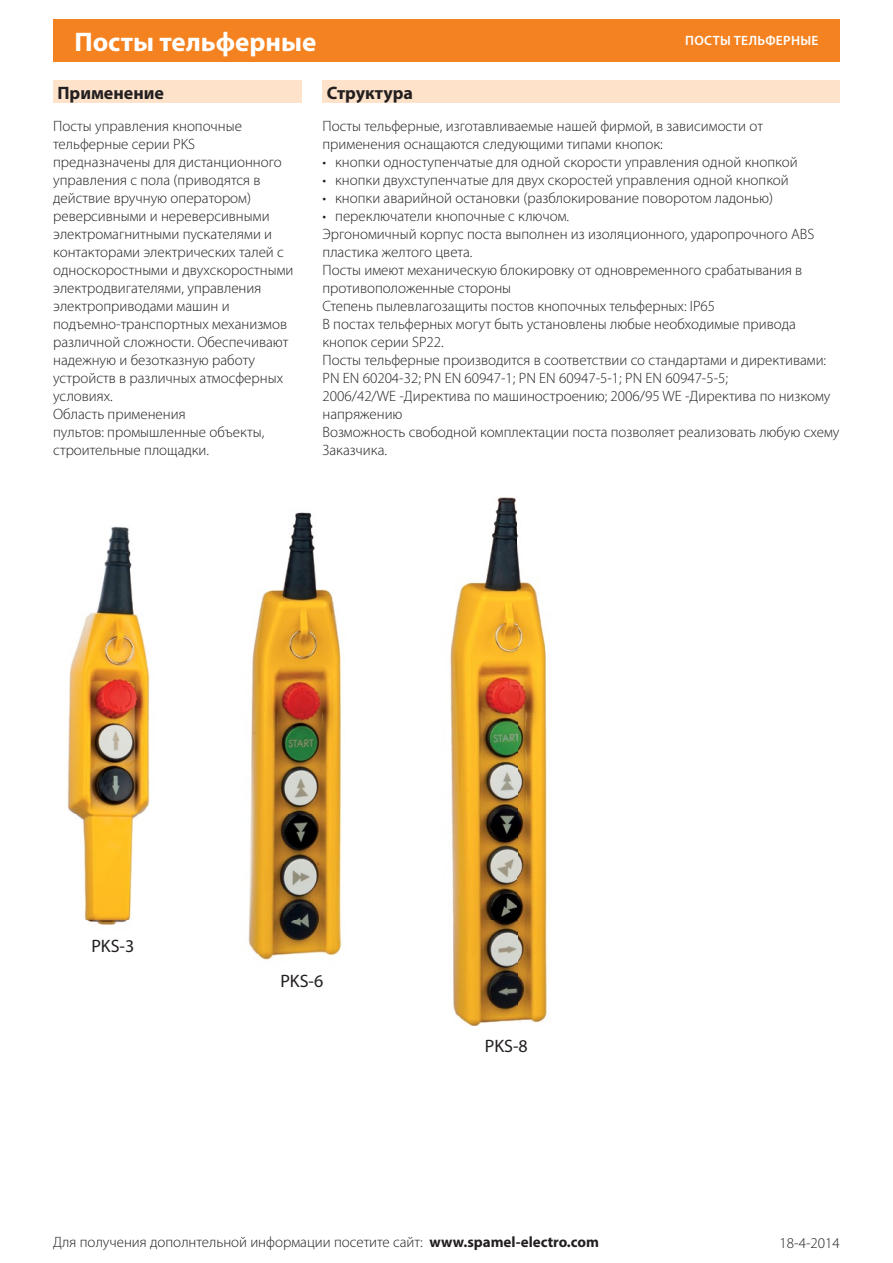
<style>
.page{position:relative;width:893px;height:1263px;background:#fff}
.page>*{position:absolute;margin:0;border:0;box-sizing:border-box;transform-origin:0 0}
.t1{font:700 27px "Myriad Pro";color:#fff}
.Naglowek_opisu{font:700 18px "Myriad Pro";color:#231f20}
.Zdjecie_produktu{font:18px "Myriad Pro";color:#231f20}
.do_lewej_10{font:300 15px/18px "Myriad Pro";color:#231f20}
.punkty_do_lewej_10{font:300 15px "Myriad Pro";color:#231f20}
.t2{font:600 13.5px "Myriad Pro";letter-spacing:.02em;color:#fff}
.s1{font-weight:700}
</style>
<div class="page">
<div style="left:53px;top:19px;width:787px;height:43px;background:#f58220"></div>
<div style="left:322px;top:81px;width:518px;height:22px;background:#fee2c9"></div>
<div style="left:53px;top:81px;width:248px;height:22px;background:#fee2c9"></div>
<img style="left:67px;top:497px;width:481px;height:529px">
<h1 class="t1" style="left:74px;top:24px;width:244px">Посты тельферные</h1>
<p class="t2" style="left:685px;top:32px;width:135px">ПОСТЫ ТЕЛЬФЕРНЫЕ</p>
<p class="Naglowek_opisu" style="left:57px;top:81px;width:108px">Применение</p>
<p class="do_lewej_10" style="left:53px;top:117px;width:242px">Посты управления кнопочные тельферные серии PKS предназначены для дистанционного управления с пола (приводятся в действие вручную оператором) реверсивными и нереверсивными электромагнитными пускателями и контакторами электрических талей с односкоростными и двухскоростными электродвигателями, управления электроприводами машин и подъемно-транспортных механизмов различной сложности. Обеспечивают надежную и безотказную работу устройств в различных атмосферных условиях.</p>
<p class="do_lewej_10" style="left:53px;top:405px;width:213px">Область применения<br>пультов: промышленные объекты, строительные площадки.</p>
<p class="Naglowek_opisu" style="left:327px;top:81px;width:88px">Структура</p>
<p class="do_lewej_10" style="left:322px;top:117px;width:442px">Посты тельферные, изготавливаемые нашей фирмой, в зависимости от применения оснащаются следующими типами кнопок:</p>
<p class="punkty_do_lewej_10" style="left:322px;top:154px;width:477px">• кнопки одноступенчатые для одной скорости управления одной кнопкой</p>
<p class="punkty_do_lewej_10" style="left:322px;top:172px;width:468px">• кнопки двухступенчатые для двух скоростей управления одной кнопкой</p>
<p class="punkty_do_lewej_10" style="left:322px;top:190px;width:452px">• кнопки аварийной остановки (разблокирование поворотом ладонью)</p>
<p class="punkty_do_lewej_10" style="left:322px;top:208px;width:248px">• переключатели кнопочные с ключом.</p>
<p class="do_lewej_10" style="left:322px;top:225px;width:493px">Эргономичный корпус поста выполнен из изоляционного, ударопрочного ABS пластика желтого цвета.</p>
<p class="do_lewej_10" style="left:322px;top:261px;width:481px">Посты имеют механическую блокировку от одновременного срабатывания в противоположенные стороны</p>
<p class="do_lewej_10" style="left:322px;top:297px;width:394px">Степень пылевлагозащиты постов кнопочных тельферных: IP65</p>
<p class="do_lewej_10" style="left:322px;top:315px;width:475px">В постах тельферных могут быть установлены любые необходимые привода кнопок серии SP22.</p>
<p class="do_lewej_10" style="left:322px;top:351px;width:505px">Посты тельферные производится в соответствии со стандартами и директивами:</p>
<p class="do_lewej_10" style="left:322px;top:369px;width:407px">PN EN 60204-32; PN EN 60947-1; PN EN 60947-5-1; PN EN 60947-5-5;</p>
<p class="do_lewej_10" style="left:322px;top:387px;width:510px">2006/42/WE -Директива по машиностроению; 2006/95 WE -Директива по низкому напряжению</p>
<p class="do_lewej_10" style="left:322px;top:423px;width:519px">Возможность свободной комплектации поста позволяет реализовать любую схему<br>Заказчика.</p>
<p class="Zdjecie_produktu" style="left:91px;top:935px;width:44px">PKS-3</p>
<p class="Zdjecie_produktu" style="left:280px;top:970px;width:44px">PKS-6</p>
<p class="Zdjecie_produktu" style="left:485px;top:1035px;width:44px">PKS-8</p>
<p class="do_lewej_10" style="left:53px;top:1233px;width:547px">Для получения дополнтельной информации посетите сайт: <span class="s1">www.spamel-electro.com</span></p>
<p class="do_lewej_10" style="left:780px;top:1234px;width:62px">18-4-2014</p>
</div>
